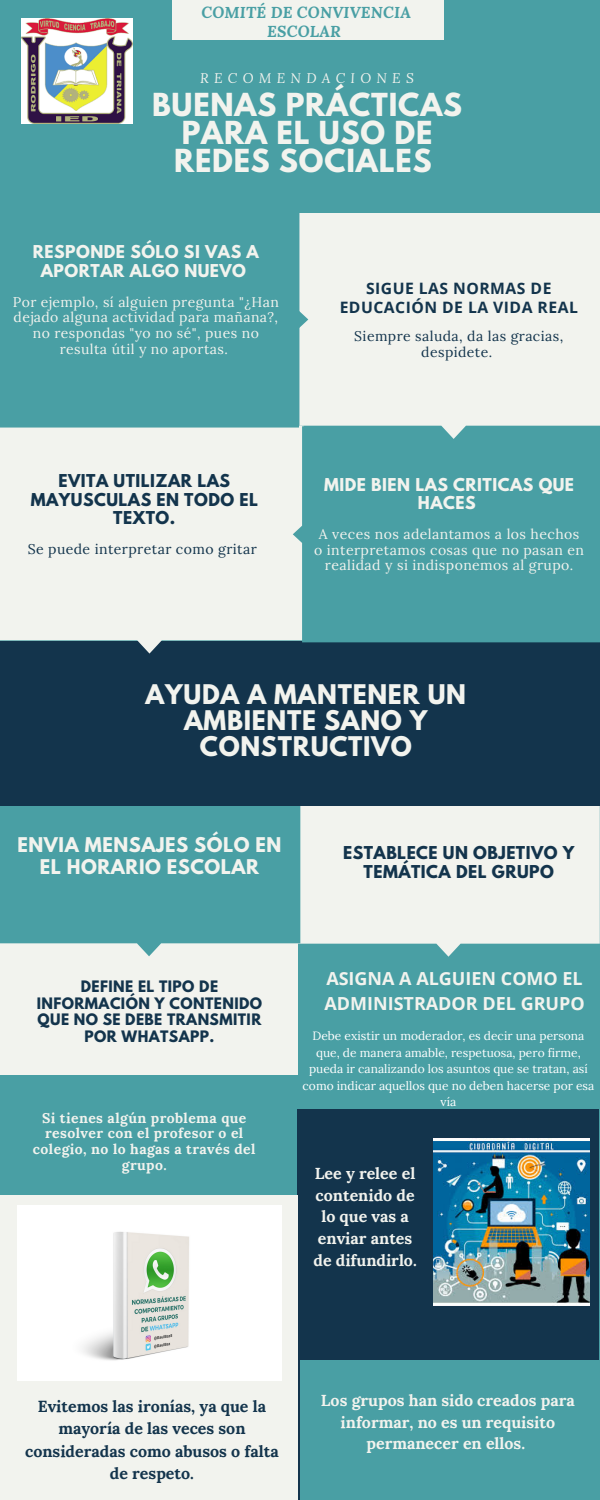
<style>
.page{position:relative;width:600px;height:1500px;background:#499fa4}
.page>*{position:absolute;margin:0;border:0;box-sizing:border-box;transform-origin:0 0}
.t1{font:700 28.1px/28.3px "League Spartan";letter-spacing:.03em;color:#f2f3ee;text-align:center}
.t2{font:700 24px/26.2px "League Spartan";letter-spacing:.03em;color:#f2f3ee;text-align:center}
.t3{font:700 18px/24.8px "Open Sans";color:#f2f3ee}
.t4{font:700 18px/21.8px "League Spartan";letter-spacing:.03em;color:#f2f3ee;text-align:center}
.t5{font:700 16px/21.8px "Lora";color:#f2f3ee;text-align:center}
.t6{font:700 16px/22.1px "Lora";color:#13344c;text-align:center}
.t7{font:700 15.7px/18.8px "League Spartan";letter-spacing:.03em;color:#13344c;text-align:center}
.t8{font:700 15.7px/18.8px "League Spartan";letter-spacing:.03em;color:#f2f3ee;text-align:center}
.t9{font:700 15.7px/18.8px "Open Sans";letter-spacing:.03em;color:#13344c;text-align:center}
.t10{font:italic 700 15.7px/18.8px "Lora";letter-spacing:.01em;color:#499fa4;text-align:center}
.t11{font:14px/15.8px "Lora";letter-spacing:.03em;color:#f2f3ee;text-align:center}
.t12{font:700 14px/15.8px "Lora";letter-spacing:.03em;color:#f2f3ee;text-align:center}
.t13{font:700 14px/16.5px "League Spartan";letter-spacing:.03em;color:#13344c;text-align:center}
.t14{font:14px/15.8px "Lora";letter-spacing:.03em;color:#13344c;text-align:center}
.t15{font:italic 13.8px "Lora";letter-spacing:.38em;color:#f2f3ee}
.t16{font:12px/16.5px "Lora";color:#fff;text-align:center}
</style>
<div class="page">
<div style="left:0;top:907px;width:301px;height:167px;background:#f2f3ee"></div>
<div style="left:298px;top:939px;width:302px;height:179px;background:#499fa4"></div>
<svg style="left:300px;top:805px;width:300px;height:152px;background:#e1eae6"></svg>
<svg style="left:0;top:805px;width:300px;height:151px"></svg>
<div style="left:0;top:642px;width:600px;height:163px;background:#13344c"></div>
<div style="left:0;top:428px;width:304px;height:226px;background:#f2f3ee"></div>
<svg style="left:293px;top:428px;width:11px;height:214px;fill:#f2f3ee"></svg>
<div style="left:299px;top:213px;width:301px;height:226px;background:#f2f3ee"></div>
<svg style="left:0;top:213px;width:308px;height:215px"></svg>
<div style="left:297px;top:1109px;width:302px;height:391px;background:#13344c"></div>
<div style="left:172px;top:0;width:272px;height:40px;background:#f2f3ee"></div>
<img style="left:22px;top:19px;width:110px;height:105px">
<div style="left:0;top:1195px;width:298px;height:305px;background:#f2f3ee"></div>
<div style="left:300px;top:1360px;width:300px;height:140px;background:#499fa4"></div>
<img style="left:18px;top:1205px;width:264px;height:176px">
<img style="left:433px;top:1139px;width:157px;height:166px">
<p class="t10" style="left:201px;top:2px;width:211px">COMITÉ DE CONVIVENCIA<br>ESCOLAR</p>
<p class="t15" style="left:200px;top:69px;width:215px">RECOMENDACIONES</p>
<h1 class="t1" style="left:152px;top:94px;width:312px">BUENAS PRÁCTICAS<br>PARA EL USO DE<br>REDES SOCIALES</h1>
<p class="t8" style="left:33px;top:245px;width:227px">RESPONDE SÓLO SI VAS A<br>APORTAR ALGO NUEVO</p>
<p class="t11" style="left:13px;top:294px;width:268px">Por ejemplo, sí alguien pregunta "¿Han dejado alguna actividad para mañana?, no respondas "yo no sé", pues no resulta útil y no aportas.</p>
<p class="t9" style="left:340px;top:279px;width:240px">SIGUE LAS NORMAS DE<br>EDUCACIÓN DE LA VIDA REAL</p>
<p class="t14" style="left:354px;top:328px;width:210px">Siempre saluda, da las gracias, despidete.</p>
<p class="t7" style="left:31px;top:473px;width:229px">EVITA UTILIZAR LAS<br>MAYUSCULAS EN TODO EL<br>TEXTO.</p>
<p class="t14" style="left:28px;top:541px;width:231px">Se puede interpretar como gritar</p>
<p class="t8" style="left:324px;top:477px;width:251px">MIDE BIEN LAS CRITICAS QUE<br>HACES</p>
<p class="t11" style="left:314px;top:526px;width:271px">A veces nos adelantamos a los hechos o interpretamos cosas que no pasan en realidad y si indisponemos al grupo.</p>
<h2 class="t2" style="left:146px;top:684px;width:322px">AYUDA A MANTENER UN<br>AMBIENTE SANO Y<br>CONSTRUCTIVO</h2>
<p class="t4" style="left:18px;top:836px;width:265px">ENVIA MENSAJES SÓLO EN<br>EL HORARIO ESCOLAR</p>
<p class="t7" style="left:343px;top:846px;width:233px">ESTABLECE UN OBJETIVO Y<br>TEMÁTICA DEL GRUPO</p>
<p class="t13" style="left:37px;top:980px;width:227px">DEFINE EL TIPO DE<br>INFORMACIÓN Y CONTENIDO<br>QUE NO SE DEBE TRANSMITIR<br>POR WHATSAPP.</p>
<p class="t3" style="left:324px;top:966px;width:262px">ASIGNA A ALGUIEN COMO EL<br>ADMINISTRADOR DEL GRUPO</p>
<p class="t16" style="left:303px;top:1028px;width:293px">Debe existir un moderador, es decir una persona que, de manera amable, respetuosa, pero firme, pueda ir canalizando los asuntos que se tratan, así como indicar aquellos que no deben hacerse por esa vía</p>
<p class="t12" style="left:33px;top:1110px;width:224px">Si tienes algún problema que resolver con el profesor o el colegio, no lo hagas a través del grupo.</p>
<p class="t5" style="left:313px;top:1162px;width:105px">Lee y relee el contenido de lo que vas a enviar antes de difundirlo.</p>
<p class="t6" style="left:25px;top:1396px;width:255px">Evitemos las ironías, ya que la mayoría de las veces son consideradas como abusos o falta de respeto.</p>
<p class="t5" style="left:321px;top:1389px;width:255px">Los grupos han sido creados para informar, no es un requisito permanecer en ellos.</p>
</div>
